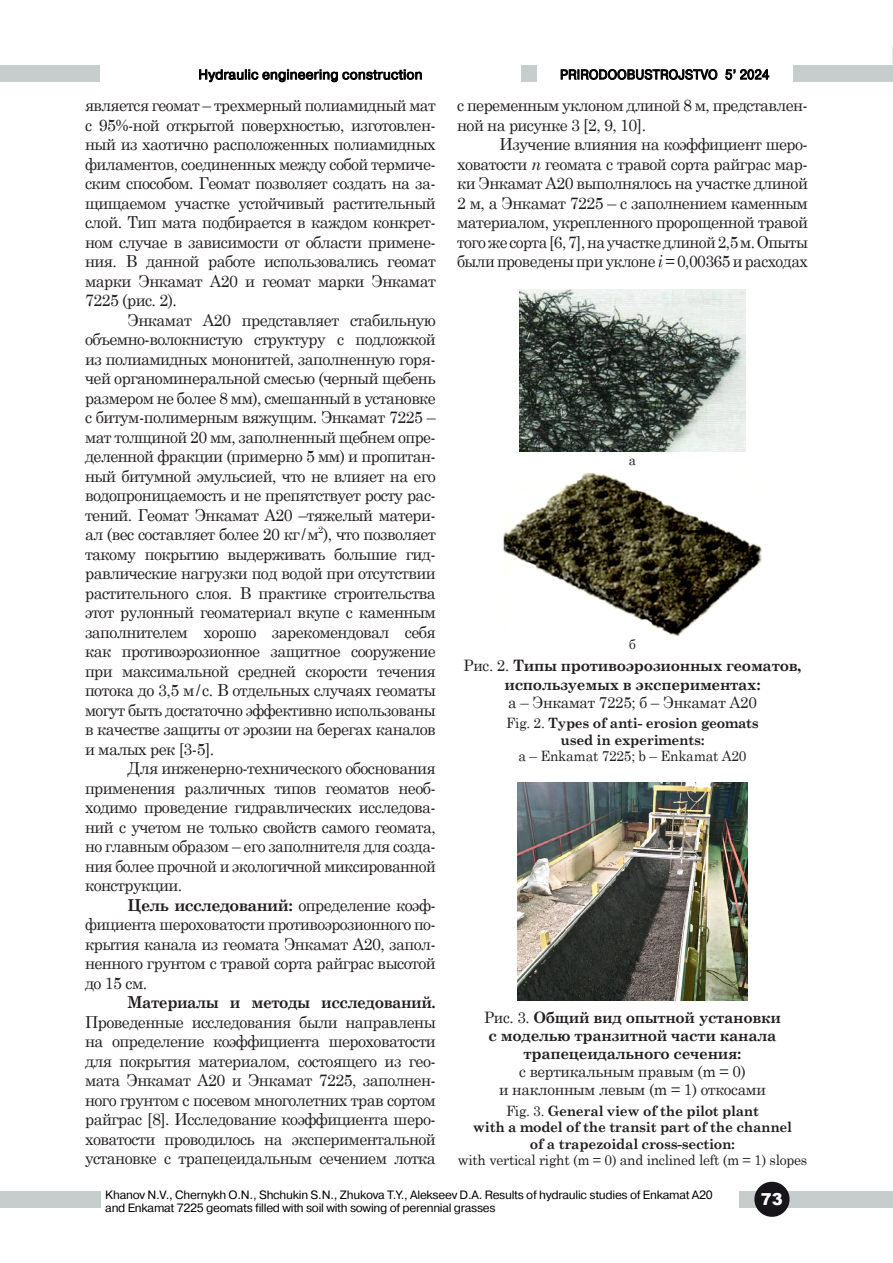
<style>
.page{position:relative;width:893px;height:1263px;background:#fff}
.page>*{position:absolute;margin:0;border:0;box-sizing:border-box;transform-origin:0 0}
.t1{font:16.5px/19.5px "Century Schoolbook";letter-spacing:-.035em;color:#231f20;text-align:justify}
.t2{font:16.5px/19.5px "Century Schoolbook";letter-spacing:-.035em;color:#231f20;text-align:justify;scale:.95 1}
.t3{font:16.5px/19.5px "Century Schoolbook";letter-spacing:-.035em;color:#231f20;scale:.96 1}
.t4{font:700 16.5px "Century Schoolbook";letter-spacing:-.03em;color:#231f20;scale:.93 1}
.t5{font:900 16.5px "Arial";color:#fff}
.t6{font:700 15.75px/18px "Century Schoolbook";letter-spacing:-.02em;color:#231f20;text-align:center}
.t7{font:15.75px/18px "Century Schoolbook";letter-spacing:-.02em;color:#231f20;text-align:center}
.t8{font:700 14.25px/16.5px "Century Schoolbook";letter-spacing:-.02em;color:#231f20;text-align:center}
.t9{font:14.25px "Century Schoolbook";letter-spacing:-.02em;color:#231f20}
.t10{font:13.5px "Pragmatica C";letter-spacing:.02em;color:#000}
.t11{font:13.5px "Pragmatica C";letter-spacing:.02em;color:#000;scale:.91 1}
.t12{font:13.5px "Century Schoolbook";color:#231f20}
.t13{font:12px/12.8px "Pragmatica C";letter-spacing:-.02em;color:#000}
.s1{font-weight:700}
.s2{font-style:italic}
.s3{font-weight:400}
</style>
<div class="page">
<div style="left:0;top:65px;width:893px;height:16px;background:#c7cccd"></div>
<div style="left:537px;top:65px;width:255px;height:16px;background:#fff"></div>
<svg style="left:561px;top:69px;width:157px;height:11px"></svg>
<svg style="left:725px;top:69px;width:44px;height:11px"></svg>
<div style="left:0;top:1192px;width:893px;height:16px;background:#c7cccd"></div>
<svg style="left:754px;top:1181px;width:36px;height:36px"></svg>
<div style="left:100px;top:65px;width:421px;height:16px;background:#fff"></div>
<svg style="left:199px;top:69px;width:223px;height:13px"></svg>
<svg style="left:892px;top:46px;width:1px;height:16px"></svg>
<div style="left:101px;top:1182px;width:637px;height:36px;background:#fff"></div>
<img style="left:519px;top:290px;width:227px;height:161px">
<img style="left:503px;top:473px;width:258px;height:163px">
<img style="left:518px;top:782px;width:229px;height:219px">
<p class="t10" style="left:198px;top:67px;width:226px">Hydraulic engineering construction</p>
<p class="t2" style="left:85px;top:94px;width:371px">является геомат – трехмерный полиамидный мат с 95%-ной открытой поверхностью, изготовлен&shy;ный из хаотично расположенных полиамидных филаментов, соединенных между собой термиче&shy;ским способом. Геомат позволяет создать на за&shy;щищаемом участке устойчивый растительный слой. Тип мата подбирается в каждом конкрет&shy;ном случае в зависимости от области примене&shy;ния. В данной работе использовались геомат марки Энкамат А20 и геомат марки Энкамат 7225 (рис. 2).</p>
<p class="t1" style="left:85px;top:308px;width:352px;text-indent:43px">Энкамат А20 представляет стабильную объемно-волокнистую структуру с подложкой из полиамидных мононитей, заполненную горя&shy;чей органоминеральной смесью (черный щебень размером не более 8 мм), смешанный в установке с битум-полимерным вяжущим. Энкамат 7225 – мат толщиной 20 мм, заполненный щебнем опре&shy;деленной фракции (примерно 5 мм) и пропитан&shy;ный битумной эмульсией, что не влияет на его водопроницаемость и не препятствует росту рас&shy;тений. Геомат Энкамат А20 –тяжелый матери&shy;ал (вес составляет более 20 кг/м<sup>2</sup>), что позволяет такому покрытию выдерживать большие гид&shy;равлические нагрузки под водой при отсутствии растительного слоя. В практике строительства этот рулонный геоматериал вкупе с каменным заполнителем хорошо зарекомендовал себя как противоэрозионное защитное сооружение при максимальной средней скорости течения потока до 3,5 м/с. В отдельных случаях геоматы могут быть достаточно эффективно использованы в качестве защиты от эрозии на берегах каналов и малых рек [3-5].</p>
<p class="t1" style="left:85px;top:757px;width:352px;text-indent:43px">Для инженерно-технического обоснования применения различных типов геоматов необ&shy;ходимо проведение гидравлических исследова&shy;ний с учетом не только свойств самого геомата, но главным образом – его заполнителя для созда&shy;ния более прочной и экологичной миксированной конструкции.</p>
<p class="t1" style="left:85px;top:893px;width:352px;text-indent:43px"><span class="s1">Цель исследований:</span> определение коэф&shy;фициента шероховатости противоэрозионного по&shy;крытия канала из геомата Энкамат А20, запол&shy;ненного грунтом с травой сорта райграс высотой до 15 см.</p>
<p class="t4" style="left:128px;top:989px;width:333px">Материалы и методы исследований.</p>
<p class="t1" style="left:85px;top:1010px;width:352px">Проведенные исследования были направлены на определение коэффициента шероховатости для покрытия материалом, состоящего из гео&shy;мата Энкамат А20 и Энкамат 7225, заполнен&shy;ного грунтом с посевом многолетних трав сортом райграс [8]. Исследование коэффициента шеро&shy;ховатости проводилось на экспериментальной установке с трапецеидальным сечением лотка</p>
<p class="t11" style="left:560px;top:67px;width:231px">PRIRODOOBUSTROJSTVO 5’ 2024</p>
<p class="t3" style="left:457px;top:94px;width:367px">с переменным уклоном длиной 8 м, представлен&shy;ной на рисунке 3 [2, 9, 10].</p>
<p class="t1" style="left:457px;top:133px;width:352px;text-indent:43px">Изучение влияния на коэффициент шеро&shy;ховатости <span class="s2">n</span> геомата с травой сорта райграс мар&shy;ки Энкамат А20 выполнялось на участке длиной 2 м, а Энкамат 7225 – с заполнением каменным материалом, укрепленного пророщенной травой того же сорта [6, 7], на участке длиной 2,5 м. Опыты были проведены при уклоне <span class="s2">i</span> = 0,00365 и расходах</p>
<p class="t12" style="left:629px;top:448px;width:9px">а</p>
<p class="t12" style="left:629px;top:633px;width:8px">б</p>
<p class="t6" style="left:464px;top:656px;width:339px"><span class="s3">Рис. 2.</span> Типы противоэрозионных геоматов, используемых в экспериментах:</p>
<p class="t7" style="left:508px;top:691px;width:250px">а – Энкамат 7225; б – Энкамат А20</p>
<p class="t8" style="left:506px;top:714px;width:254px"><span class="s3">Fig. 2.</span> Types of anti- erosion geomats used in experiments:</p>
<p class="t9" style="left:518px;top:744px;width:230px">a – Enkamat 7225; b – Enkamat A20</p>
<p class="t6" style="left:484px;top:1008px;width:299px"><span class="s3">Рис. 3.</span> Общий вид опытной установки с моделью транзитной части канала трапецеидального сечения:</p>
<p class="t7" style="left:499px;top:1061px;width:268px">с вертикальным правым (m = 0)<br>и наклонным левым (m = 1) откосами</p>
<p class="t8" style="left:473px;top:1102px;width:321px"><span class="s3">Fig. 3.</span> General view of the pilot plant<br>with a model of the transit part of the channel of a trapezoidal cross-section:</p>
<p class="t9" style="left:458px;top:1148px;width:351px">with vertical right (m = 0) and inclined left (m = 1) slopes</p>
<p class="t13" style="left:105px;top:1188px;width:609px">Khanov N.V., Chernykh O.N., Shchukin S.N., Zhukova T.Y., Alekseev D.A. Results of hydraulic studies of Enkamat A20 and Enkamat 7225 geomats filled with soil with sowing of perennial grasses</p>
<p class="t5" style="left:761px;top:1187px;width:24px">73</p>
</div>
